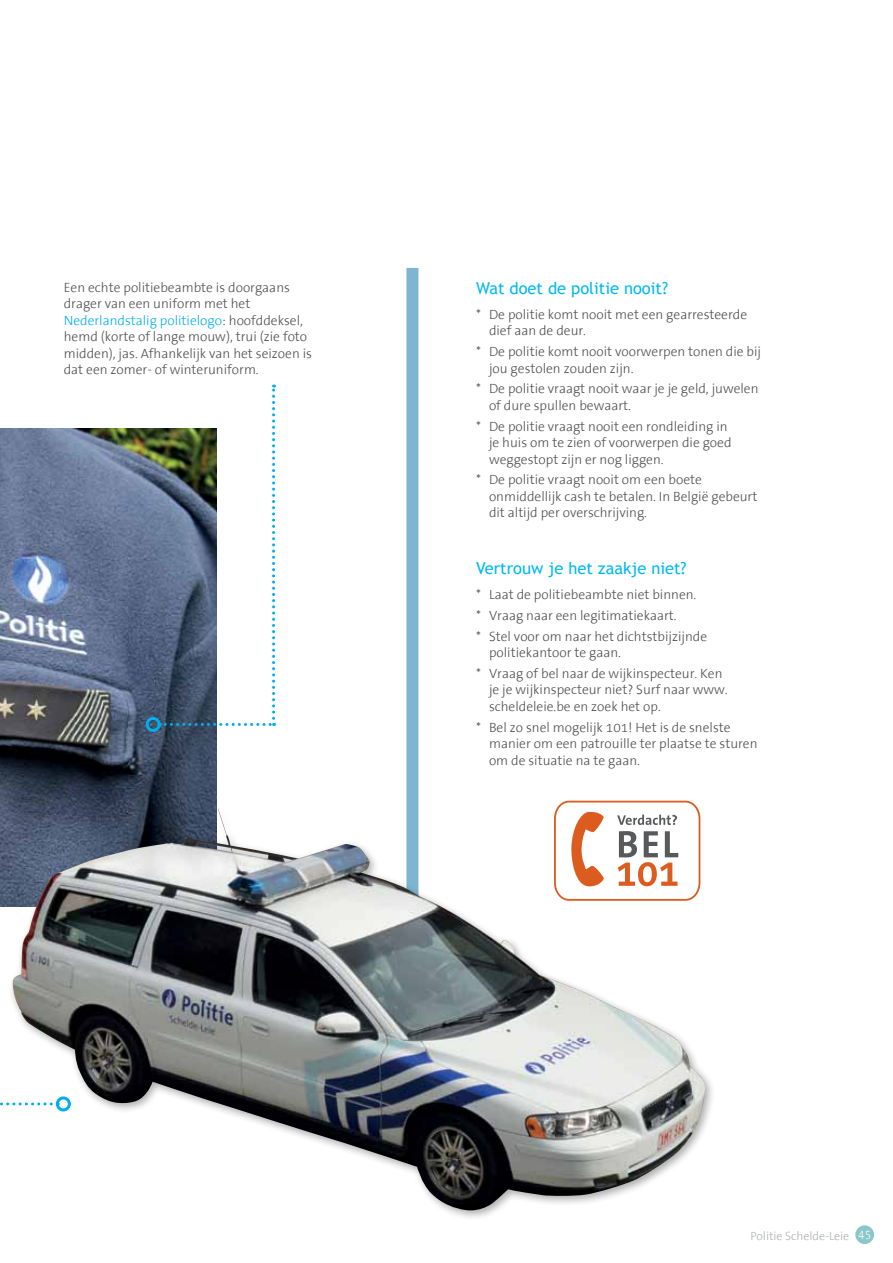
<style>
.page{position:relative;width:893px;height:1263px;background:#fff}
.page>*{position:absolute;margin:0;border:0;box-sizing:border-box;transform-origin:0 0}
.t1{font:16.5px "Trebuchet MS";color:#00b9f1}
.t2{font:300 13.5px/16.5px "The Sans TTB3";color:#4d4d4f}
.t3{font:300 12px "The Sans TTB3";color:#acaeb1}
.s1{color:#00aeef}
.s2{color:#fff}
</style>
<div class="page">
<div style="left:855px;top:1225px;width:19px;height:19px;background:#8ac7cb;border-radius:50%"></div>
<div style="left:406px;top:268px;width:12px;height:856px;background:#7db6d1"></div>
<img style="left:0;top:428px;width:217px;height:478px">
<div style="left:8px;top:805px;width:708px;height:416px;background:#000;opacity:.33"></div>
<img style="left:13px;top:808px;width:692px;height:402px">
<svg style="left:159px;top:384px;width:116px;height:342px"></svg>
<div style="left:146px;top:717px;width:15px;height:15px;border:3px solid #00aeef;border-radius:50%"></div>
<svg style="left:0;top:1102px;width:51px;height:3px"></svg>
<div style="left:56px;top:1096px;width:15px;height:15px;border:3px solid #00aeef;border-radius:50%"></div>
<svg style="left:553px;top:800px;width:148px;height:101px"></svg>
<p class="t2" style="left:64px;top:279px;width:250px">Een echte politiebeambte is doorgaans drager van een uniform met het <span class="s1">Nederlandstalig politielogo</span>: hoofddeksel, hemd (korte of lange mouw), trui (zie foto midden), jas. Afhankelijk van het seizoen is dat een zomer- of winteruniform.</p>
<p class="t1" style="left:476px;top:278px;width:193px">Wat doet de politie nooit?</p>
<p class="t2" style="left:489px;top:307px;width:260px;text-indent:-13px">* De politie komt nooit met een gearresteerde dief aan de deur.</p>
<p class="t2" style="left:489px;top:344px;width:274px;text-indent:-13px">* De politie komt nooit voorwerpen tonen die bij jou gestolen zouden zijn.</p>
<p class="t2" style="left:489px;top:381px;width:271px;text-indent:-13px">* De politie vraagt nooit waar je je geld, juwelen of dure spullen bewaart.</p>
<p class="t2" style="left:489px;top:418px;width:244px;text-indent:-13px">* De politie vraagt nooit een rondleiding in je huis om te zien of voorwerpen die goed weggestopt zijn er nog liggen.</p>
<p class="t2" style="left:489px;top:472px;width:270px;text-indent:-13px">* De politie vraagt nooit om een boete onmiddellijk cash te betalen. In België gebeurt dit altijd per overschrijving.</p>
<p class="t1" style="left:476px;top:559px;width:212px">Vertrouw je het zaakje niet?</p>
<p class="t2" style="left:476px;top:585px;width:232px;line-height:20.7px">* Laat de politiebeambte niet binnen.<br>* Vraag naar een legitimatiekaart.<br>* Stel voor om naar het dichtstbijzijnde</p>
<p class="t2" style="left:476px;top:643px;width:248px;line-height:20.7px;text-indent:13px">politiekantoor te gaan.<br>* Vraag of bel naar de wijkinspecteur. Ken</p>
<p class="t2" style="left:489px;top:682px;width:240px">je je wijkinspecteur niet? Surf naar www. scheldeleie.be en zoek het op.</p>
<p class="t2" style="left:489px;top:719px;width:270px;text-indent:-13px">* Bel zo snel mogelijk 101! Het is de snelste manier om een patrouille ter plaatse te sturen om de situatie na te gaan.</p>
<p class="t3" style="left:751px;top:1229px;width:122px">Politie Schelde-Leie <span class="s2">45</span></p>
</div>
